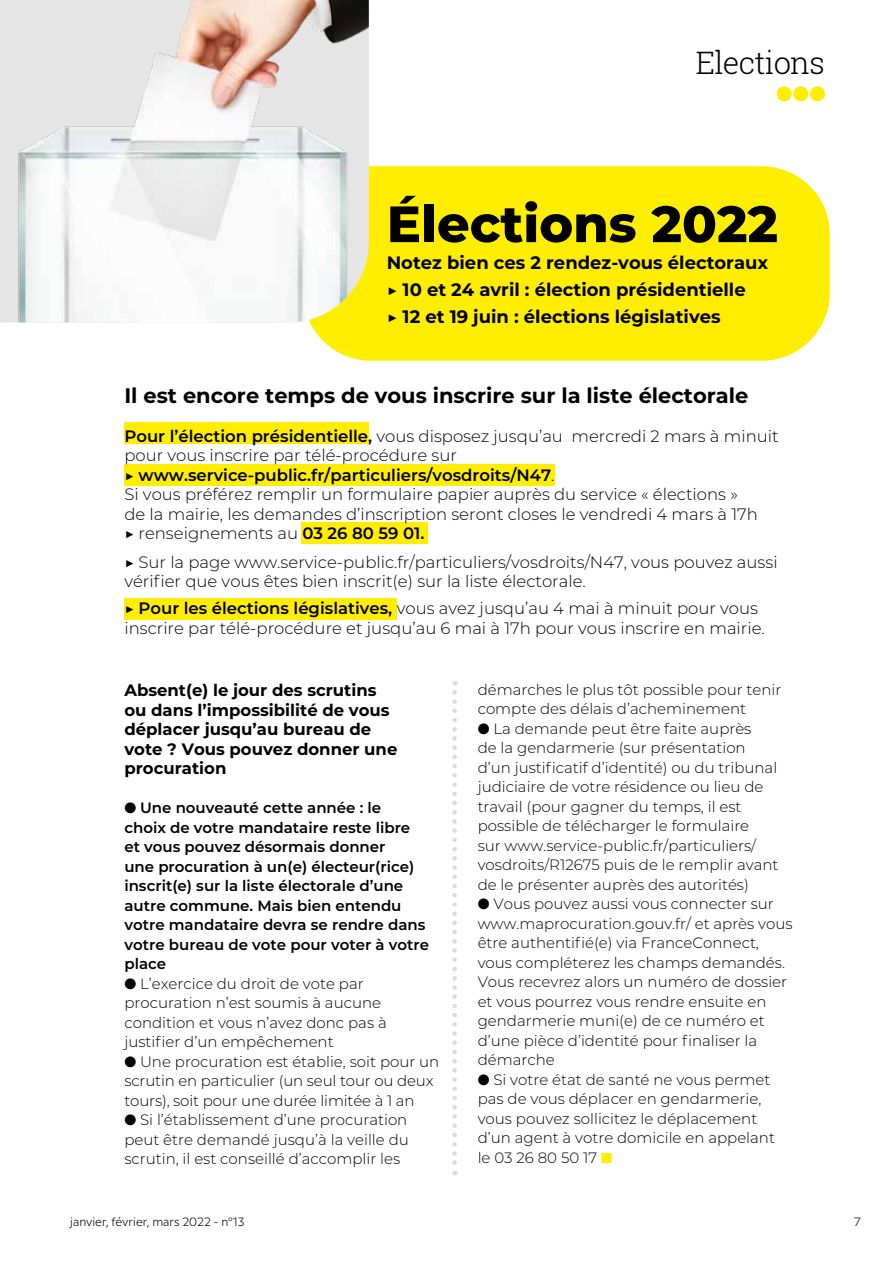
<style>
.page{position:relative;width:893px;height:1263px;background:#fff}
.page>*{position:absolute;margin:0;border:0;box-sizing:border-box;transform-origin:0 0}
.t1{font:800 51px "Montserrat";color:#000}
.t2{font:300 30.9px "Roboto Slab";letter-spacing:-.025em;color:#000}
.t3{font:700 21px "Montserrat";color:#000}
.t4{font:700 18px/27px "Montserrat";color:#000}
.t5{font:300 16.5px/19.5px "Montserrat";color:#000}
.t6{font:700 16.5px/19.5px "Montserrat";color:#000}
.t7{font:300 15px/19.5px "Montserrat";color:#000}
.t8{font:600 15px/19.5px "Montserrat";color:#000}
.t9{font:300 12px "Milliard";color:#000}
.s1{font-weight:600}
.s2{color:#fe0}
</style>
<div class="page">
<div style="left:303px;top:166px;width:527px;height:195px;background:#fe0;border-radius:68px"></div>
<svg style="left:777px;top:86px;width:48px;height:15px"></svg>
<img style="left:0;top:0;width:369px;height:322px">
<svg style="left:452px;top:692px;width:5px;height:483px"></svg>
<div style="left:124px;top:464px;width:431px;height:21px;background:#fe0"></div>
<div style="left:124px;top:422px;width:245px;height:21px;background:#fe0"></div>
<div style="left:124px;top:598px;width:272px;height:22px;background:#fe0"></div>
<div style="left:301px;top:522px;width:127px;height:22px;background:#fe0"></div>
<h2 class="t2" style="left:696px;top:41px;width:131px">Elections</h2>
<h1 class="t1" style="left:387px;top:187px;width:393px">Élections 2022</h1>
<p class="t4" style="left:387px;top:248px;width:383px">Notez bien ces 2 rendez-vous électoraux ▶ 10 et 24 avril : élection présidentielle<br>▶ 12 et 19 juin : élections législatives</p>
<h3 class="t3" style="left:124px;top:380px;width:625px">Il est encore temps de vous inscrire sur la liste électorale</h3>
<p class="t5" style="left:124px;top:425px;width:656px"><span class="s1">Pour l’élection présidentielle,</span> vous disposez jusqu’au mercredi 2 mars à minuit pour vous inscrire par télé-procédure sur<br>▶ <span class="s1">www.service-public.fr/particuliers/vosdroits/N47</span>.<br>Si vous préférez remplir un formulaire papier auprès du service « élections »<br>de la mairie, les demandes d’inscription seront closes le vendredi 4 mars à 17h<br>▶ renseignements au <span class="s1">03 26 80 59 01.</span></p>
<p class="t5" style="left:124px;top:551px;width:655px">▶ Sur la page www.service-public.fr/particuliers/vosdroits/N47, vous pouvez aussi vérifier que vous êtes bien inscrit(e) sur la liste électorale.</p>
<p class="t5" style="left:124px;top:598px;width:642px">▶ <span class="s1">Pour les élections législatives,</span> vous avez jusqu’au 4 mai à minuit pour vous inscrire par télé-procédure et jusqu’au 6 mai à 17h pour vous inscrire en mairie.</p>
<p class="t6" style="left:124px;top:680px;width:275px">Absent(e) le jour des scrutins ou dans l’impossibilité de vous déplacer jusqu’au bureau de vote ? Vous pouvez donner une procuration</p>
<p class="t8" style="left:124px;top:797px;width:306px">● Une nouveauté cette année : le<br>choix de votre mandataire reste libre et vous pouvez désormais donner<br>une procuration à un(e) électeur(rice) inscrit(e) sur la liste électorale d’une autre commune. Mais bien entendu votre mandataire devra se rendre dans votre bureau de vote pour voter à votre place</p>
<p class="t7" style="left:124px;top:973px;width:264px">● L’exercice du droit de vote par procuration n’est soumis à aucune condition et vous n’avez donc pas à justifier d’un empêchement</p>
<p class="t7" style="left:124px;top:1051px;width:316px">● Une procuration est établie, soit pour un scrutin en particulier (un seul tour ou deux tours), soit pour une durée limitée à 1 an</p>
<p class="t7" style="left:124px;top:1110px;width:286px;text-align:justify">● Si l’établissement d’une procuration peut être demandé jusqu’à la veille du scrutin, il est conseillé d’accomplir les</p>
<p class="t7" style="left:478px;top:679px;width:305px">démarches le plus tôt possible pour tenir compte des délais d’acheminement</p>
<p class="t7" style="left:478px;top:718px;width:302px">● La demande peut être faite auprès<br>de la gendarmerie (sur présentation d’un justificatif d’identité) ou du tribunal judiciaire de votre résidence ou lieu de travail (pour gagner du temps, il est possible de télécharger le formulaire<br>sur www.service-public.fr/particuliers/ vosdroits/R12675 puis de le remplir avant de le présenter auprès des autorités)</p>
<p class="t7" style="left:478px;top:894px;width:316px">● Vous pouvez aussi vous connecter sur www.maprocuration.gouv.fr/ et après vous être authentifié(e) via FranceConnect, vous compléterez les champs demandés.<br>Vous recevrez alors un numéro de dossier et vous pourrez vous rendre ensuite en gendarmerie muni(e) de ce numéro et d’une pièce d’identité pour finaliser la démarche</p>
<p class="t7" style="left:478px;top:1069px;width:299px">● Si votre état de santé ne vous permet pas de vous déplacer en gendarmerie, vous pouvez sollicitez le déplacement d’un agent à votre domicile en appelant le 03 26 80 50 17 <span class="s2">■</span></p>
<p class="t9" style="left:70px;top:1213px;width:176px">janvier, février, mars 2022 - n°13</p>
<p class="t9" style="left:854px;top:1213px;width:8px">7</p>
</div>
